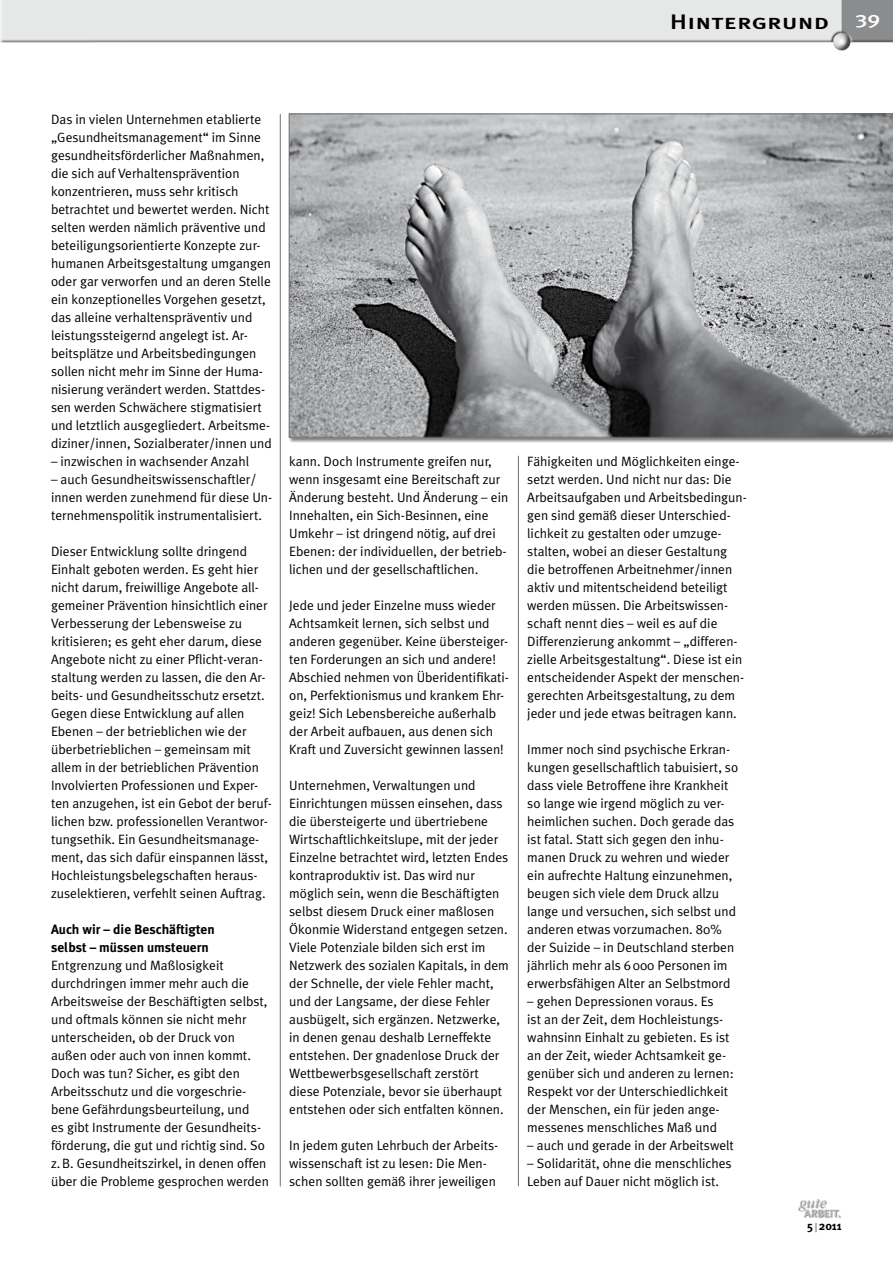
<style>
.page{position:relative;width:893px;height:1263px;background:#fff}
.page>*{position:absolute;margin:0;border:0;box-sizing:border-box;transform-origin:0 0}
.t1{font:21px "Meta Plus Medium Caps";color:#000;scale:1.3 1}
.t2{font:13.5px/18px "Meta Plus Normal";color:#000}
.t3{font:700 13.5px/18px "Meta Plus";color:#000}
.t4{font:700 12px "Meta Plus";color:#000}
.s1{font-size:18px;color:#fff}
.s2{color:#9c9e9f}
</style>
<div class="page">
<img style="left:798px;top:1199px;width:43px;height:19px">
<img style="left:1px;top:0;width:892px;height:50px">
<img style="left:0;top:0;width:1px;height:50px">
<hr style="left:280px;top:114px;width:1px;height:1072px;background:#707172">
<hr style="left:518px;top:456px;width:1px;height:730px;background:#707172">
<svg style="left:289px;top:114px;width:604px;height:324px;background:#9d9ea0"></svg>
<h1 class="t1" style="left:670px;top:10px;width:163px">Hintergrund <span class="s1">39</span></h1>
<p class="t2" style="left:51px;top:110px;width:222px">Das in vielen Unternehmen etablierte „Gesundheitsmanagement“ im Sinne gesundheitsförderlicher Maßnahmen, die sich auf Verhaltensprävention konzentrieren, muss sehr kritisch betrachtet und bewertet werden. Nicht selten werden nämlich präventive und beteiligungsorientierte Konzepte zur&shy;humanen Arbeitsgestaltung umgangen oder gar verworfen und an deren Stelle ein konzeptionelles Vorgehen gesetzt, das alleine verhaltenspräventiv und leistungssteigernd angelegt ist. Ar&shy;beitsplätze und Arbeitsbedingungen sollen nicht mehr im Sinne der Huma&shy;nisierung verändert werden. Stattdes&shy;sen werden Schwächere stigmatisiert und letztlich ausgegliedert. Arbeitsme&shy;diziner/innen, Sozialberater/innen und</p>
<p class="t2" style="left:51px;top:452px;width:200px">– inzwischen in wachsender Anzahl</p>
<p class="t2" style="left:51px;top:470px;width:223px">– auch Gesundheitswissenschaftler/ innen werden zunehmend für diese Un&shy;ternehmenspolitik instrumentalisiert.</p>
<p class="t2" style="left:51px;top:542px;width:222px">Dieser Entwicklung sollte dringend Einhalt geboten werden. Es geht hier nicht darum, freiwillige Angebote all&shy;gemeiner Prävention hinsichtlich einer Verbesserung der Lebensweise zu kritisieren; es geht eher darum, diese Angebote nicht zu einer Pflicht-veran&shy;staltung werden zu lassen, die den Ar&shy;beits- und Gesundheitsschutz ersetzt.<br>Gegen diese Entwicklung auf allen Ebenen – der betrieblichen wie der überbetrieblichen – gemeinsam mit allem in der betrieblichen Prävention Involvierten Professionen und Exper&shy;ten anzugehen, ist ein Gebot der beruf&shy;lichen bzw. professionellen Verantwor&shy;tungsethik. Ein Gesundheitsmanage&shy;ment, das sich dafür einspannen lässt, Hochleistungsbelegschaften heraus&shy;zuselektieren, verfehlt seinen Auftrag.</p>
<p class="t3" style="left:51px;top:920px;width:165px">Auch wir – die Beschäftigten selbst – müssen umsteuern</p>
<p class="t2" style="left:51px;top:956px;width:219px">Entgrenzung und Maßlosigkeit durchdringen immer mehr auch die Arbeitsweise der Beschäftigten selbst, und oftmals können sie nicht mehr unterscheiden, ob der Druck von außen oder auch von innen kommt.<br>Doch was tun? Sicher, es gibt den Arbeitsschutz und die vorgeschrie&shy;bene Gefährdungsbeurteilung, und<br>es gibt Instrumente der Gesundheits&shy;förderung, die gut und richtig sind. So z.B. Gesundheitszirkel, in denen offen über die Probleme gesprochen werden</p>
<p class="t2" style="left:289px;top:452px;width:221px">kann. Doch Instrumente greifen nur, wenn insgesamt eine Bereitschaft zur Änderung besteht. Und Änderung – ein Innehalten, ein Sich-Besinnen, eine Umkehr – ist dringend nötig, auf drei Ebenen: der individuellen, der betrieb&shy;lichen und der gesellschaftlichen.</p>
<p class="t2" style="left:289px;top:596px;width:221px">Jede und jeder Einzelne muss wieder Achtsamkeit lernen, sich selbst und anderen gegenüber. Keine übersteiger&shy;ten Forderungen an sich und andere!<br>Abschied nehmen von Überidentifikati&shy;on, Perfektionismus und krankem Ehr&shy;geiz! Sich Lebensbereiche außerhalb der Arbeit aufbauen, aus denen sich Kraft und Zuversicht gewinnen lassen!</p>
<p class="t2" style="left:289px;top:776px;width:221px">Unternehmen, Verwaltungen und Einrichtungen müssen einsehen, dass die übersteigerte und übertriebene Wirtschaftlichkeitslupe, mit der jeder Einzelne betrachtet wird, letzten Endes kontraproduktiv ist. Das wird nur möglich sein, wenn die Beschäftigten selbst diesem Druck einer maßlosen Ökonmie Widerstand entgegen setzen.<br>Viele Potenziale bilden sich erst im Netzwerk des sozialen Kapitals, in dem der Schnelle, der viele Fehler macht, und der Langsame, der diese Fehler ausbügelt, sich ergänzen. Netzwerke, in denen genau deshalb Lerneffekte entstehen. Der gnadenlose Druck der Wettbewerbsgesellschaft zerstört diese Potenziale, bevor sie überhaupt entstehen oder sich entfalten können.</p>
<p class="t2" style="left:289px;top:1136px;width:211px">In jedem guten Lehrbuch der Arbeits&shy;wissenschaft ist zu lesen: Die Men&shy;schen sollten gemäß ihrer jeweiligen</p>
<p class="t2" style="left:527px;top:452px;width:221px">Fähigkeiten und Möglichkeiten einge&shy;setzt werden. Und nicht nur das: Die Arbeitsaufgaben und Arbeitsbedingun&shy;gen sind gemäß dieser Unterschied&shy;lichkeit zu gestalten oder umzuge&shy;stalten, wobei an dieser Gestaltung die betroffenen Arbeitnehmer/innen aktiv und mitentscheidend beteiligt werden müssen. Die Arbeitswissen&shy;schaft nennt dies – weil es auf die Differenzierung ankommt – „differen&shy;zielle Arbeitsgestaltung“. Diese ist ein entscheidender Aspekt der menschen&shy;gerechten Arbeitsgestaltung, zu dem jeder und jede etwas beitragen kann.</p>
<p class="t2" style="left:527px;top:740px;width:213px">Immer noch sind psychische Erkran&shy;kungen gesellschaftlich tabuisiert, so dass viele Betroffene ihre Krankheit so lange wie irgend möglich zu ver&shy;heimlichen suchen. Doch gerade das ist fatal. Statt sich gegen den inhu&shy;manen Druck zu wehren und wieder ein aufrechte Haltung einzunehmen, beugen sich viele dem Druck allzu lange und versuchen, sich selbst und anderen etwas vorzumachen. 80% der Suizide – in Deutschland sterben jährlich mehr als 6000 Personen im erwerbsfähigen Alter an Selbstmord</p>
<p class="t2" style="left:527px;top:992px;width:208px">– gehen Depressionen voraus. Es<br>ist an der Zeit, dem Hochleistungs&shy;wahnsinn Einhalt zu gebieten. Es ist an der Zeit, wieder Achtsamkeit ge&shy;genüber sich und anderen zu lernen:<br>Respekt vor der Unterschiedlichkeit der Menschen, ein für jeden ange&shy;messenes menschliches Maß und</p>
<p class="t2" style="left:527px;top:1136px;width:208px">– auch und gerade in der Arbeitswelt</p>
<p class="t2" style="left:527px;top:1154px;width:206px">– Solidarität, ohne die menschliches<br>Leben auf Dauer nicht möglich ist.</p>
<p class="t4" style="left:807px;top:1219px;width:36px">5 <span class="s2">|</span>2011</p>
</div>
